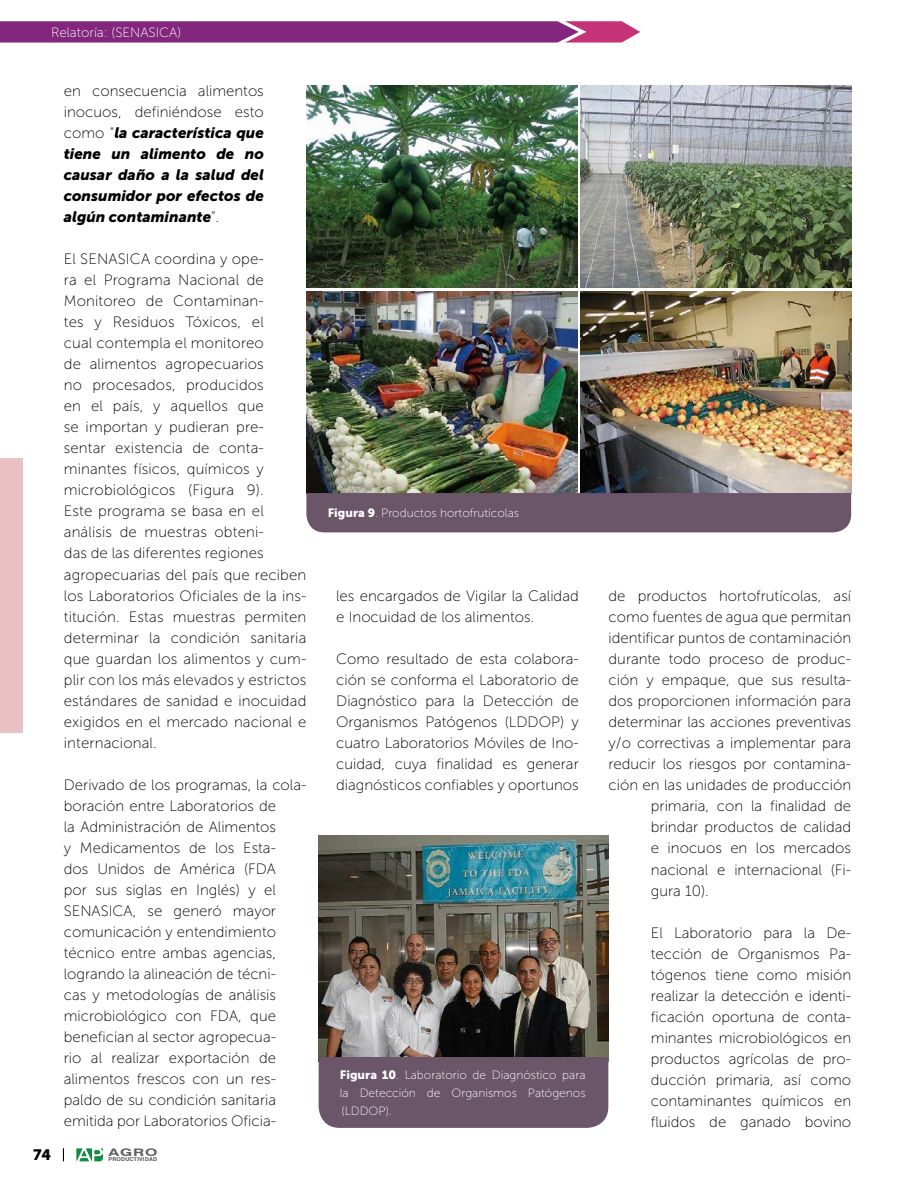
<style>
.page{position:relative;width:915px;height:1191px;background:#fff}
.page>*{position:absolute;margin:0;border:0;box-sizing:border-box;transform-origin:0 0}
.t1{font:15px/21px "Museo Sans 100";color:#000}
.t2{font:italic 15px/21px "Museo Sans 900";color:#000;text-align:justify}
.t3{font:15px "Museo Sans 900";color:#000}
.t4{font:300 13.5px "The Sans 3";color:#fff}
.t5{font:13.5px "Museo Sans 100";color:#fff}
.t6{font:12px/18px "Museo Sans 100";color:#fff;text-align:justify}
.t7{font:700 10.35px "Swiss 721 BT";color:#000;scale:1.52 1}
.t8{font:700 5.4px "Swiss 721 BT";letter-spacing:.03em;color:#000}
.s1{font-family:"Museo Sans 100";font-style:normal}
.s2{font-family:"Museo Sans 900"}
</style>
<div class="page">
<svg style="left:77px;top:1148px;width:26px;height:13px"></svg>
<svg style="left:63px;top:1148px;width:1px;height:13px"></svg>
<div style="left:0;top:458px;width:22px;height:275px;background:#e9c1c5"></div>
<svg style="left:0;top:21px;width:640px;height:22px;background:#8e3484"></svg>
<img style="left:306px;top:85px;width:271px;height:203px">
<img style="left:580px;top:85px;width:270px;height:203px">
<img style="left:306px;top:291px;width:271px;height:202px">
<img style="left:580px;top:291px;width:270px;height:202px">
<img style="left:318px;top:835px;width:290px;height:222px">
<div style="left:306px;top:493px;width:544px;height:39px;background:#6b5569"></div>
<div style="left:318px;top:1057px;width:290px;height:70px;background:#6b5569"></div>
<p class="t4" style="left:51px;top:21px;width:274px">Biofertilizantes y producción de caña de azúcar</p>
<p class="t5" style="left:51px;top:25px;width:131px">Relatoría: (SENASICA)</p>
<p class="t1" style="left:64px;top:81px;width:201px">en consecuencia alimentos inocuos, definiéndose esto</p>
<p class="t2" style="left:64px;top:122px;width:201px"><span class="s1">como “</span>la característica que tiene un alimento de no causar daño a la salud del consumidor por efectos de algún contaminante<span class="s1">”.</span></p>
<p class="t1" style="left:64px;top:249px;width:244px">El SENASICA coordina y ope-<br>ra el Programa Nacional de<br>Monitoreo de Contaminan-<br>tes y Residuos Tóxicos, el<br>cual contempla el monitoreo<br>de alimentos agropecuarios<br>no procesados, producidos<br>en el país, y aquellos que<br>se importan y pudieran pre&shy;sentar existencia de conta&shy;minantes físicos, químicos y microbiológicos (Figura 9).<br>Este programa se basa en el análisis de muestras obteni-<br>das de las diferentes regiones agropecuarias del país que reciben los Laboratorios Oficiales de la ins&shy;titución. Estas muestras permiten determinar la condición sanitaria que guardan los alimentos y cum&shy;plir con los más elevados y estrictos estándares de sanidad e inocuidad exigidos en el mercado nacional e internacional.</p>
<p class="t1" style="left:64px;top:774px;width:244px">Derivado de los programas, la cola&shy;boración entre Laboratorios de<br>la Administración de Alimentos<br>y Medicamentos de los Esta-<br>dos Unidos de América (FDA<br>por sus siglas en Inglés) y el<br>SENASICA, se generó mayor comunicación y entendimiento técnico entre ambas agencias, logrando la alineación de técni-<br>cas y metodologías de análisis microbiológico con FDA, que benefician al sector agropecua-<br>rio al realizar exportación de alimentos frescos con un res&shy;paldo de su condición sanitaria emitida por Laboratorios Oficia-</p>
<p class="t3" style="left:33px;top:1146px;width:19px">74</p>
<p class="t7" style="left:108px;top:1145px;width:34px">AGRO</p>
<p class="t8" style="left:108px;top:1155px;width:50px">PRODUCTIVIDAD</p>
<p class="t6" style="left:327px;top:504px;width:193px"><span class="s2">Figura 9</span>. Productos hortofrutícolas</p>
<p class="t1" style="left:336px;top:586px;width:244px">les encargados de Vigilar la Calidad e Inocuidad de los alimentos.</p>
<p class="t1" style="left:336px;top:649px;width:244px;text-align:justify">Como resultado de esta colabora&shy;ción se conforma el Laboratorio de Diagnóstico para la Detección de Organismos Patógenos (LDDOP) y cuatro Laboratorios Móviles de Ino&shy;cuidad, cuya finalidad es generar diagnósticos confiables y oportunos</p>
<p class="t6" style="left:340px;top:1066px;width:247px"><span class="s2">Figura 10</span>. Laboratorio de Diagnóstico para la Detección de Organismos Patógenos (LDDOP).</p>
<p class="t1" style="left:608px;top:586px;width:244px">de productos hortofrutícolas, así</p>
<p class="t1" style="left:608px;top:607px;width:244px">como fuentes de agua que permitan</p>
<p class="t1" style="left:608px;top:628px;width:244px">identificar puntos de contaminación</p>
<p class="t1" style="left:608px;top:649px;width:244px">durante todo proceso de produc-</p>
<p class="t1" style="left:608px;top:670px;width:244px">ción y empaque, que sus resulta-</p>
<p class="t1" style="left:608px;top:691px;width:244px">dos proporcionen información para</p>
<p class="t1" style="left:608px;top:712px;width:244px">determinar las acciones preventivas</p>
<p class="t1" style="left:608px;top:733px;width:244px">y/o correctivas a implementar para</p>
<p class="t1" style="left:608px;top:754px;width:244px">reducir los riesgos por contamina-</p>
<p class="t1" style="left:608px;top:775px;width:244px">ción en las unidades de producción</p>
<p class="t1" style="left:650px;top:796px;width:202px">primaria, con la finalidad de</p>
<p class="t1" style="left:650px;top:817px;width:202px">brindar productos de calidad</p>
<p class="t1" style="left:650px;top:838px;width:202px">e inocuos en los mercados</p>
<p class="t1" style="left:650px;top:859px;width:202px">nacional e internacional (Fi-</p>
<p class="t1" style="left:650px;top:880px;width:59px">gura 10).</p>
<p class="t1" style="left:650px;top:922px;width:202px;text-align:justify">El Laboratorio para la De&shy;tección de Organismos Pa&shy;tógenos tiene como misión realizar la detección e identi&shy;ficación oportuna de conta&shy;minantes microbiológicos en productos agrícolas de pro&shy;ducción primaria, así como contaminantes químicos en fluidos de ganado bovino</p>
</div>
